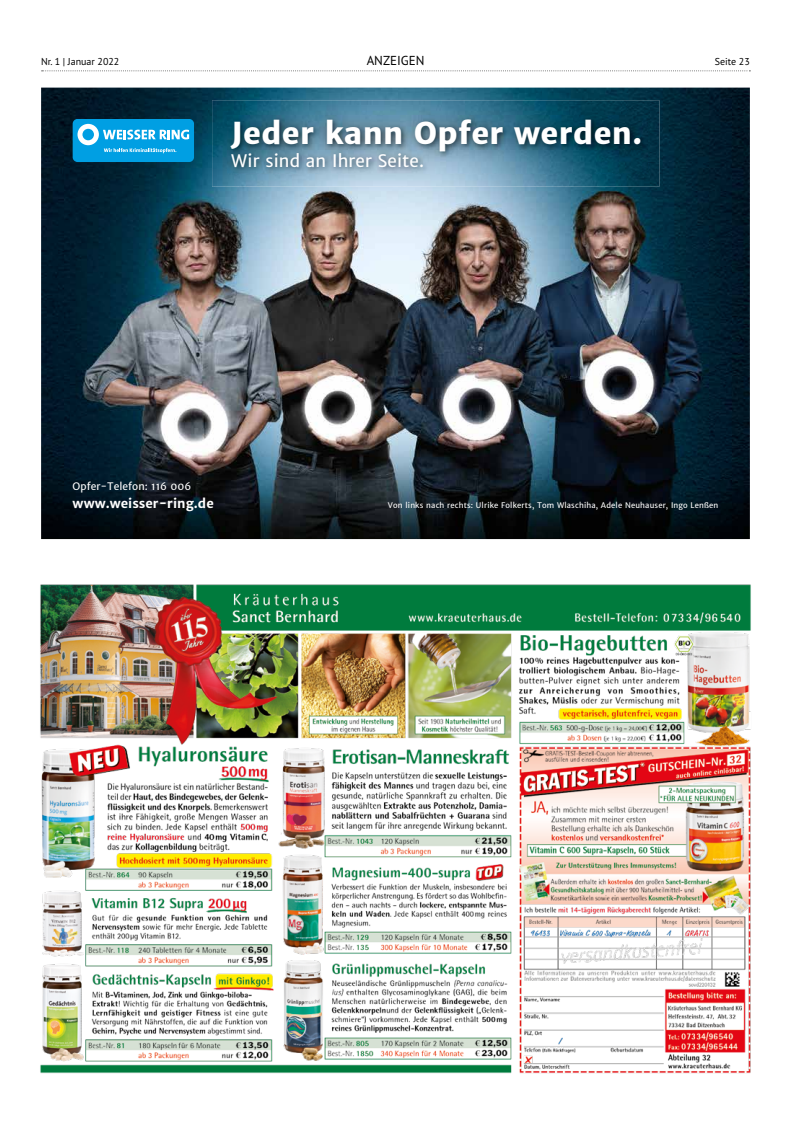
<style>
.page{position:relative;width:791px;height:1134px;background:#fff}
.page>*{position:absolute;margin:0;border:0;box-sizing:border-box;transform-origin:0 0}
.t1{font:800 30px "Merriweather Sans";letter-spacing:.01em;color:#fff}
.t2{font:17.1px "Merriweather Sans";letter-spacing:.01em;color:#fff}
.t3{font:13px "PT Sans Pro";color:#000}
.t4{font:700 12.8px "Merriweather Sans";color:#fff}
.t5{font:10.3px "Merriweather Sans";color:#fff}
.t6{font:10px "PT Sans Pro";color:#000}
.t7{font:7.7px "Merriweather Sans";letter-spacing:.02em;color:#fff}
</style>
<div class="page">
<img style="left:40px;top:584px;width:711px;height:490px">
<img style="left:41px;top:88px;width:709px;height:451px">
<div style="left:73px;top:119px;width:121px;height:43px;background:#009fe3;border-radius:5px"></div>
<svg style="left:78px;top:124px;width:111px;height:29px"></svg>
<img style="left:212px;top:100px;width:447px;height:87px">
<img style="left:228px;top:116px;width:419px;height:58px">
<svg style="left:42px;top:70px;width:708px;height:1px"></svg>
<p class="t6" style="left:41px;top:55px;width:80px">Nr. 1 | Januar 2022</p>
<h3 class="t3" style="left:367px;top:52px;width:59px">ANZEIGEN</h3>
<p class="t6" style="left:715px;top:55px;width:36px">Seite 23</p>
<h1 class="t1" style="left:231px;top:115px;width:412px">Jeder kann Opfer werden.</h1>
<h2 class="t2" style="left:231px;top:150px;width:194px">Wir sind an Ihrer Seite.</h2>
<h3 class="t5" style="left:73px;top:480px;width:120px">Opfer-Telefon: 116 006</h3>
<h3 class="t4" style="left:73px;top:495px;width:143px">www.weisser-ring.de</h3>
<p class="t7" style="left:388px;top:500px;width:332px">Von links nach rechts: Ulrike Folkerts, Tom Wlaschiha, Adele Neuhauser, Ingo Lenßen</p>
</div>
